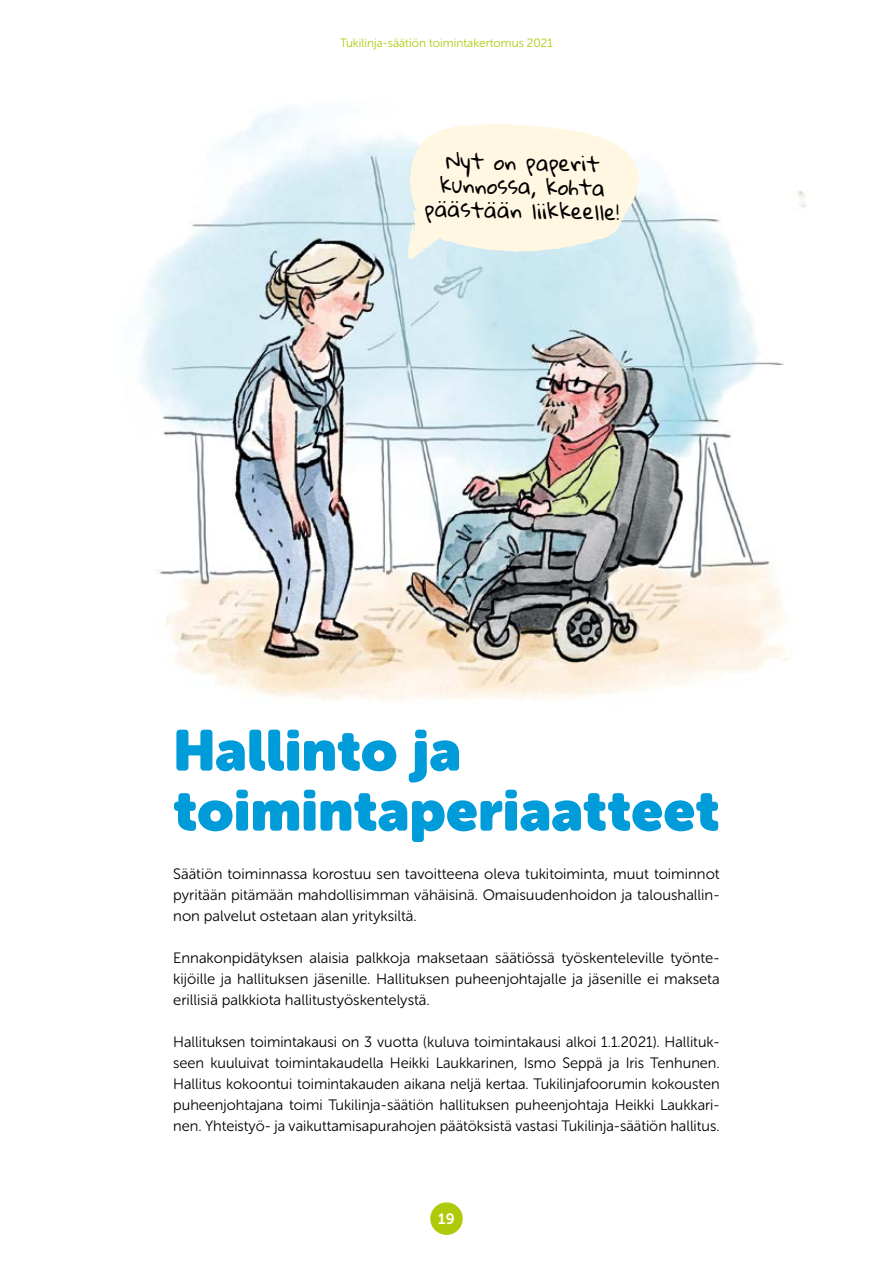
<style>
.page{position:relative;width:893px;height:1263px;background:#fff}
.page>*{position:absolute;margin:0;border:0;box-sizing:border-box;transform-origin:0 0}
.t1{font:57px/60px "Museo Sans Rounded";letter-spacing:.01em;color:#009bd9}
.t2{font:21px/24px "Gloria Hallelujah";color:#000;text-align:center}
.t3{font:15px/21px "Museo Sans Rounded 300";color:#000;text-align:justify}
.t4{font:15px "Museo Sans Rounded 700";color:#fff}
.t5{font:12px "Museo Sans Rounded 300";color:#afca0b}
</style>
<div class="page">
<div style="left:430px;top:1202px;width:33px;height:33px;background:#afca0b;border-radius:50%"></div>
<img style="left:139px;top:107px;width:667px;height:594px">
<svg style="left:406px;top:123px;width:234px;height:137px"></svg>
<p class="t5" style="left:340px;top:37px;width:214px">Tukilinja-säätiön toimintakertomus 2021</p>
<h2 class="t2" style="left:426px;top:149px;width:196px;rotate:1deg">Nyt on paperit kunnossa, kohta päästään liikkeelle!</h2>
<h1 class="t1" style="left:173px;top:721px;width:548px">Hallinto ja toimintaperiaatteet</h1>
<p class="t3" style="left:173px;top:863px;width:548px">Säätiön toiminnassa korostuu sen tavoitteena oleva tukitoiminta, muut toiminnot pyritään pitämään mahdollisimman vähäisinä. Omaisuudenhoidon ja taloushallin&shy;non palvelut ostetaan alan yrityksiltä.</p>
<p class="t3" style="left:173px;top:947px;width:548px">Ennakonpidätyksen alaisia palkkoja maksetaan säätiössä työskenteleville työnte&shy;kijöille ja hallituksen jäsenille. Hallituksen puheenjohtajalle ja jäsenille ei makseta erillisiä palkkiota hallitustyöskentelystä.</p>
<p class="t3" style="left:173px;top:1031px;width:548px">Hallituksen toimintakausi on 3 vuotta (kuluva toimintakausi alkoi 1.1.2021). Hallituk&shy;seen kuuluivat toimintakaudella Heikki Laukkarinen, Ismo Seppä ja Iris Tenhunen.<br>Hallitus kokoontui toimintakauden aikana neljä kertaa. Tukilinjafoorumin kokousten puheenjohtajana toimi Tukilinja-säätiön hallituksen puheenjohtaja Heikki Laukkari&shy;nen. Yhteistyö- ja vaikuttamisapurahojen päätöksistä vastasi Tukilinja-säätiön hallitus.</p>
<p class="t4" style="left:438px;top:1210px;width:18px">19</p>
</div>
